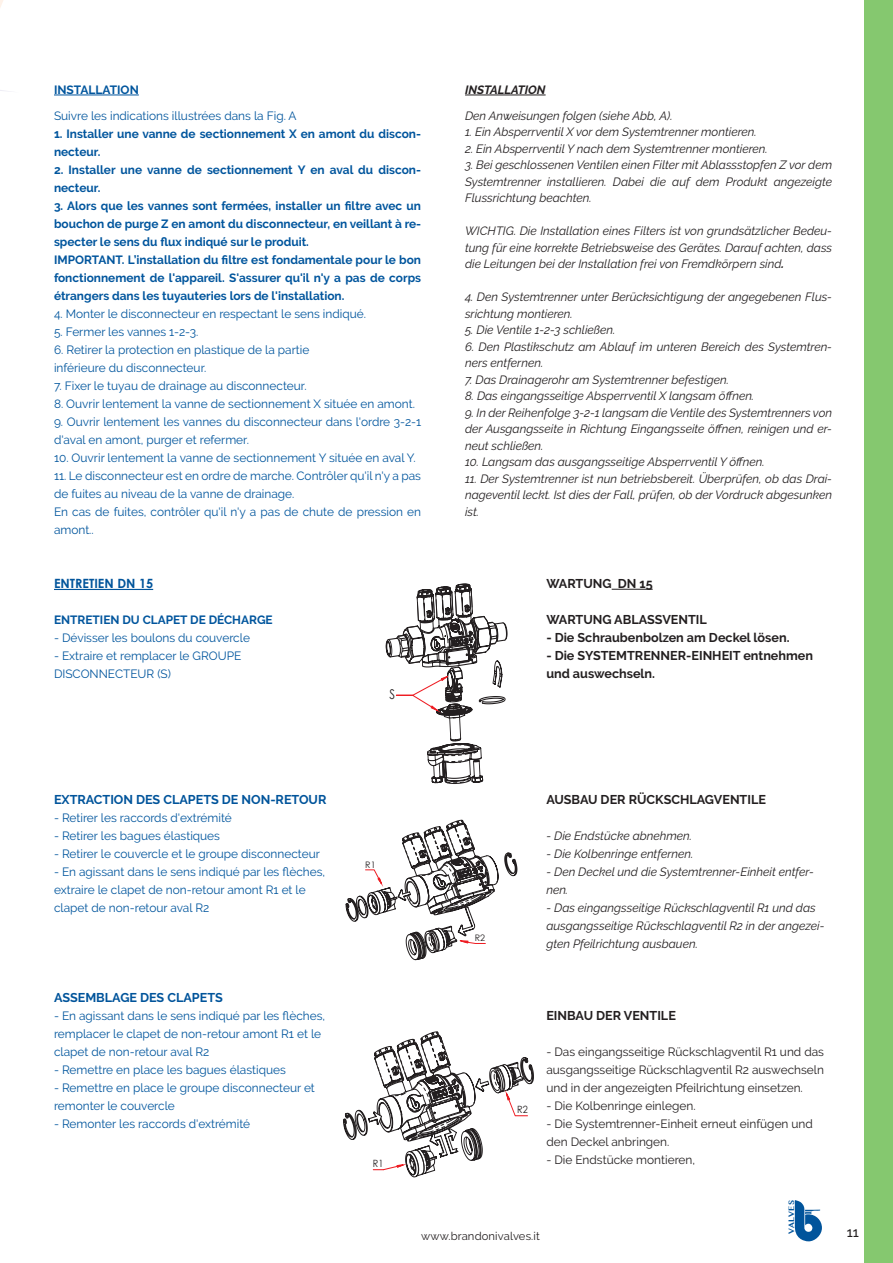
<style>
.page{position:relative;width:893px;height:1263px;background:#fff}
.page>*{position:absolute;margin:0;border:0;box-sizing:border-box;transform-origin:0 0}
.t1{font:500 13.5px "Raleway";color:#231f20}
.t2{font:13.35px "Century Gothic";color:#231f20;scale:.85 1}
.t3{font:700 12.75px/18px "Raleway";color:#231f20}
.t4{font:700 12.75px "Raleway";color:#01549b}
.t5{font:700 12.75px "Century Gothic";color:#01549b}
.t6{font:italic 12px/16.5px "Raleway";color:#231f20;text-align:justify}
.t7{font:12px/18px "Raleway";color:#01559d}
.t8{font:700 12px/18px "Raleway";color:#01559d}
.t9{font:12px/18px "Raleway";color:#231f20;text-align:justify}
.t10{font:italic 700 12px "Raleway";color:#231f20}
.t11{font:11.25px "Raleway";letter-spacing:.01em;color:#231f20}
.t12{font:10.05px "Century Gothic";color:#231f20;scale:.91 1}
.t13{font:9px "Century Gothic";color:#231f20}
.t14{font:700 7.8px "Lao MN";color:#01549b}
.s1{font-weight:700}
</style>
<div class="page">
<svg style="left:0;top:0;width:10px;height:92px"></svg>
<hr style="left:54px;top:95px;width:85px;height:1px;background:#01559d">
<hr style="left:54px;top:589px;width:99px;height:1px;background:#01549b">
<hr style="left:612px;top:589px;width:41px;height:1px;background:#231f20">
<svg style="left:386px;top:583px;width:122px;height:201px"></svg>
<svg style="left:346px;top:819px;width:171px;height:141px"></svg>
<svg style="left:343px;top:1031px;width:191px;height:146px"></svg>
<hr style="left:465px;top:95px;width:81px;height:1px;background:#231f20">
<svg style="left:794px;top:1200px;width:28px;height:41px"></svg>
<div style="left:864px;top:0;width:29px;height:1263px;background:#85c86f"></div>
<p class="t8" style="left:54px;top:81px;width:86px">INSTALLATION</p>
<p class="t7" style="left:54px;top:107px;width:244px">Suivre les indications illustrées dans la Fig. A</p>
<p class="t8" style="left:54px;top:125px;width:369px">1. Installer une vanne de sectionnement X en amont du discon&shy;necteur.</p>
<p class="t8" style="left:54px;top:161px;width:369px">2. Installer une vanne de sectionnement Y en aval du discon&shy;necteur.</p>
<p class="t8" style="left:54px;top:197px;width:369px;text-align:justify">3. Alors que les vannes sont fermées, installer un filtre avec un bouchon de purge Z en amont du disconnecteur, en veillant à re&shy;specter le sens du flux indiqué sur le produit.</p>
<p class="t8" style="left:54px;top:251px;width:369px;text-align:justify">IMPORTANT. L’installation du filtre est fondamentale pour le bon fonctionnement de l'appareil. S'assurer qu'il n'y a pas de corps étrangers dans les tuyauteries lors de l'installation.</p>
<p class="t7" style="left:54px;top:305px;width:313px">4. Monter le disconnecteur en respectant le sens indiqué.</p>
<p class="t7" style="left:54px;top:323px;width:146px">5. Fermer les vannes 1-2-3.</p>
<p class="t7" style="left:54px;top:341px;width:257px">6. Retirer la protection en plastique de la partie</p>
<p class="t7" style="left:54px;top:359px;width:154px">inférieure du disconnecteur.</p>
<p class="t7" style="left:54px;top:377px;width:254px">7. Fixer le tuyau de drainage au disconnecteur.</p>
<p class="t7" style="left:54px;top:395px;width:362px">8. Ouvrir lentement la vanne de sectionnement X située en amont.</p>
<p class="t7" style="left:54px;top:413px;width:369px">9. Ouvrir lentement les vannes du disconnecteur dans l'ordre 3-2-1 d'aval en amont, purger et refermer.</p>
<p class="t7" style="left:54px;top:449px;width:363px">10. Ouvrir lentement la vanne de sectionnement Y située en aval Y.</p>
<p class="t7" style="left:54px;top:467px;width:369px">11. Le disconnecteur est en ordre de marche. Contrôler qu'il n'y a pas de fuites au niveau de la vanne de drainage.</p>
<p class="t7" style="left:54px;top:503px;width:369px">En cas de fuites, contrôler qu'il n'y a pas de chute de pression en amont..</p>
<p class="t5" style="left:54px;top:576px;width:101px">ENTRETIEN DN 15</p>
<p class="t8" style="left:54px;top:611px;width:220px">ENTRETIEN DU CLAPET DE DÉCHARGE</p>
<p class="t7" style="left:54px;top:629px;width:197px">- Dévisser les boulons du couvercle</p>
<p class="t7" style="left:54px;top:647px;width:189px">- Extraire et remplacer le GROUPE</p>
<p class="t7" style="left:54px;top:665px;width:118px">DISCONNECTEUR (S)</p>
<p class="t4" style="left:54px;top:792px;width:274px">EXTRACTION DES CLAPETS DE NON-RETOUR</p>
<p class="t7" style="left:54px;top:809px;width:179px">- Retirer les raccords d'extrémité</p>
<p class="t7" style="left:54px;top:827px;width:168px">- Retirer les bagues élastiques</p>
<p class="t7" style="left:54px;top:845px;width:267px">- Retirer le couvercle et le groupe disconnecteur</p>
<p class="t7" style="left:54px;top:863px;width:273px">- En agissant dans le sens indiqué par les flèches, extraire le clapet de non-retour amont R1 et le clapet de non-retour aval R2</p>
<p class="t4" style="left:54px;top:990px;width:170px">ASSEMBLAGE DES CLAPETS</p>
<p class="t7" style="left:54px;top:1007px;width:273px">- En agissant dans le sens indiqué par les flèches, remplacer le clapet de non-retour amont R1 et le clapet de non-retour aval R2</p>
<p class="t7" style="left:54px;top:1061px;width:233px">- Remettre en place les bagues élastiques</p>
<p class="t7" style="left:54px;top:1079px;width:262px">- Remettre en place le groupe disconnecteur et remonter le couvercle</p>
<p class="t7" style="left:54px;top:1115px;width:198px">- Remonter les raccords d'extrémité</p>
<p class="t2" style="left:389px;top:686px;width:8px">S</p>
<p class="t13" style="left:365px;top:859px;width:12px">R1</p>
<p class="t12" style="left:373px;top:1158px;width:13px">R1</p>
<p class="t10" style="left:465px;top:83px;width:82px">INSTALLATION</p>
<p class="t6" style="left:465px;top:107px;width:209px">Den Anweisungen folgen (siehe Abb, A).</p>
<p class="t6" style="left:465px;top:124px;width:293px">1. Ein Absperrventil X vor dem Systemtrenner montieren.</p>
<p class="t6" style="left:465px;top:140px;width:304px">2. Ein Absperrventil Y nach dem Systemtrenner montieren.</p>
<p class="t6" style="left:465px;top:157px;width:369px">3. Bei geschlossenen Ventilen einen Filter mit Ablassstopfen Z vor dem Systemtrenner installieren. Dabei die auf dem Produkt angezeigte Flussrichtung beachten.</p>
<p class="t6" style="left:465px;top:223px;width:369px">WICHTIG. Die Installation eines Filters ist von grundsätzlicher Bedeu&shy;tung für eine korrekte Betriebsweise des Gerätes. Darauf achten, dass die Leitungen bei der Installation frei von Fremdkörpern sind<span class="s1">.</span></p>
<p class="t6" style="left:465px;top:289px;width:369px">4. Den Systemtrenner unter Berücksichtigung der angegebenen Flus&shy;srichtung montieren.</p>
<p class="t6" style="left:465px;top:322px;width:152px">5. Die Ventile 1-2-3 schließen.</p>
<p class="t6" style="left:465px;top:338px;width:369px">6. Den Plastikschutz am Ablauf im unteren Bereich des Systemtren&shy;ners entfernen.</p>
<p class="t6" style="left:465px;top:371px;width:265px">7. Das Drainagerohr am Systemtrenner befestigen.</p>
<p class="t6" style="left:465px;top:388px;width:291px">8. Das eingangsseitige Absperrventil X langsam öffnen.</p>
<p class="t6" style="left:465px;top:404px;width:369px">9. In der Reihenfolge 3-2-1 langsam die Ventile des Systemtrenners von der Ausgangsseite in Richtung Eingangsseite öffnen, reinigen und er&shy;neut schließen.</p>
<p class="t6" style="left:465px;top:454px;width:301px">10. Langsam das ausgangsseitige Absperrventil Y öffnen.</p>
<p class="t6" style="left:465px;top:470px;width:369px">11. Der Systemtrenner ist nun betriebsbereit. Überprüfen, ob das Drai&shy;nageventil leckt. Ist dies der Fall, prüfen, ob der Vordruck abgesunken ist.</p>
<p class="t3" style="left:546px;top:575px;width:108px">WARTUNG DN 15</p>
<p class="t3" style="left:546px;top:611px;width:162px">WARTUNG ABLASSVENTIL</p>
<p class="t3" style="left:546px;top:629px;width:245px">- Die Schraubenbolzen am Deckel lösen.</p>
<p class="t3" style="left:546px;top:647px;width:268px">- Die SYSTEMTRENNER-EINHEIT entnehmen und auswechseln.</p>
<p class="t13" style="left:475px;top:932px;width:12px">R2</p>
<p class="t3" style="left:546px;top:791px;width:221px">AUSBAU DER RÜCKSCHLAGVENTILE</p>
<p class="t6" style="left:546px;top:828px;width:147px">- Die Endstücke abnehmen.</p>
<p class="t6" style="left:546px;top:846px;width:148px">- Die Kolbenringe entfernen.</p>
<p class="t6" style="left:546px;top:863px;width:269px;line-height:18px">- Den Deckel und die Systemtrenner-Einheit entfer&shy;nen.</p>
<p class="t6" style="left:546px;top:899px;width:280px;line-height:18px;text-align:left">- Das eingangsseitige Rückschlagventil R1 und das ausgangsseitige Rückschlagventil R2 in der angezei&shy;gten Pfeilrichtung ausbauen.</p>
<p class="t12" style="left:517px;top:1104px;width:13px">R2</p>
<p class="t3" style="left:546px;top:1007px;width:131px">EINBAU DER VENTILE</p>
<p class="t9" style="left:546px;top:1043px;width:279px">- Das eingangsseitige Rückschlagventil R1 und das ausgangsseitige Rückschlagventil R2 auswechseln und in der angezeigten Pfeilrichtung einsetzen.</p>
<p class="t9" style="left:546px;top:1097px;width:151px">- Die Kolbenringe einlegen.</p>
<p class="t9" style="left:546px;top:1115px;width:268px">- Die Systemtrenner-Einheit erneut einfügen und den Deckel anbringen.</p>
<p class="t9" style="left:546px;top:1151px;width:150px">- Die Endstücke montieren,</p>
<p class="t14" style="left:786px;top:1233px;width:35px;rotate:-90deg">VALVES</p>
<p class="t11" style="left:421px;top:1229px;width:120px">www.brandonivalves.it</p>
<p class="t1" style="left:847px;top:1225px;width:14px">11</p>
</div>
